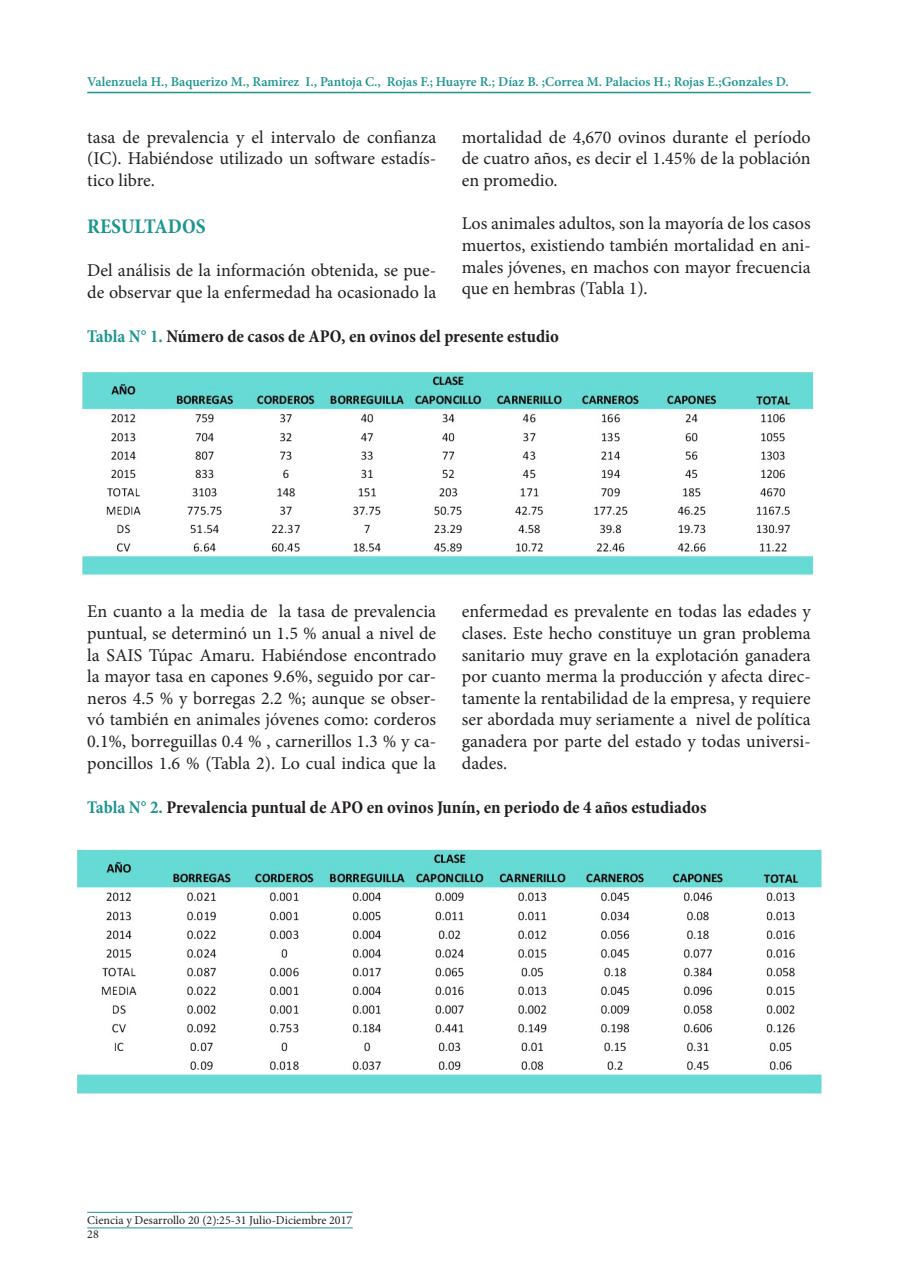
<style>
.page{position:relative;width:898px;height:1268px;background:#fff}
.page>*{position:absolute;margin:0;border:0;box-sizing:border-box;transform-origin:0 0}
.t1{font:700 condensed 21px "Minion Pro";color:#1c9590}
.t2{font:18px/21.6px "Minion Pro";color:#231f20;text-align:justify}
.t3{font:700 condensed 18px "Minion Pro";color:#231f20}
.t4{font:600 13.5px "Minion Pro";color:#1c9590}
.t5{font:12px "Minion Pro";color:#231f20}
.s1{color:#1c9590}
</style>
<div class="page">
<img style="left:80px;top:371px;width:734px;height:204px">
<img style="left:76px;top:849px;width:747px;height:246px">
<hr style="left:87px;top:1211px;width:265px;height:1px;background:#1c9590">
<hr style="left:87px;top:1227px;width:265px;height:1px;background:#1c9590">
<hr style="left:87px;top:92px;width:723px;height:1px;background:#1c9590">
<p class="t4" style="left:87px;top:72px;width:702px">Valenzuela H., Baquerizo M., Ramirez I., Pantoja C., Rojas F.; Huayre R.; Díaz B. ;Correa M. Palacios H.; Rojas E.;Gonzales D.</p>
<p class="t2" style="left:87px;top:126px;width:350px">tasa de prevalencia y el intervalo de confianza (IC). Habiéndose utilizado un software estadís&shy;tico libre.</p>
<p class="t1" style="left:87px;top:212px;width:120px">RESULTADOS</p>
<p class="t2" style="left:87px;top:260px;width:350px">Del análisis de la información obtenida, se pue&shy;de observar que la enfermedad ha ocasionado la</p>
<p class="t2" style="left:461px;top:126px;width:350px">mortalidad de 4,670 ovinos durante el período de cuatro años, es decir el 1.45% de la población en promedio.</p>
<p class="t2" style="left:461px;top:213px;width:350px">Los animales adultos, son la mayoría de los casos muertos, existiendo también mortalidad en ani&shy;males jóvenes, en machos con mayor frecuencia que en hembras (Tabla 1).</p>
<p class="t3" style="left:87px;top:323px;width:473px"><span class="s1">Tabla N° 1.</span> Número de casos de APO, en ovinos del presente estudio</p>
<p class="t2" style="left:87px;top:600px;width:350px">En cuanto a la media de la tasa de prevalencia puntual, se determinó un 1.5 % anual a nivel de la SAIS Túpac Amaru. Habiéndose encontrado la mayor tasa en capones 9.6%, seguido por car&shy;neros 4.5 % y borregas 2.2 %; aunque se obser&shy;vó también en animales jóvenes como: corderos 0.1%, borreguillas 0.4 % , carnerillos 1.3 % y ca&shy;poncillos 1.6 % (Tabla 2). Lo cual indica que la</p>
<p class="t2" style="left:461px;top:600px;width:350px">enfermedad es prevalente en todas las edades y clases. Este hecho constituye un gran problema sanitario muy grave en la explotación ganadera por cuanto merma la producción y afecta direc&shy;tamente la rentabilidad de la empresa, y requiere ser abordada muy seriamente a nivel de política ganadera por parte del estado y todas universi&shy;dades.</p>
<p class="t3" style="left:87px;top:795px;width:620px"><span class="s1">Tabla N° 2.</span> Prevalencia puntual de APO en ovinos Junín, en periodo de 4 años estudiados</p>
<p class="t5" style="left:87px;top:1211px;width:266px">Ciencia y Desarrollo 20 (2):25-31 Julio-Diciembre 2017</p>
<p class="t5" style="left:87px;top:1225px;width:13px">28</p>
</div>
